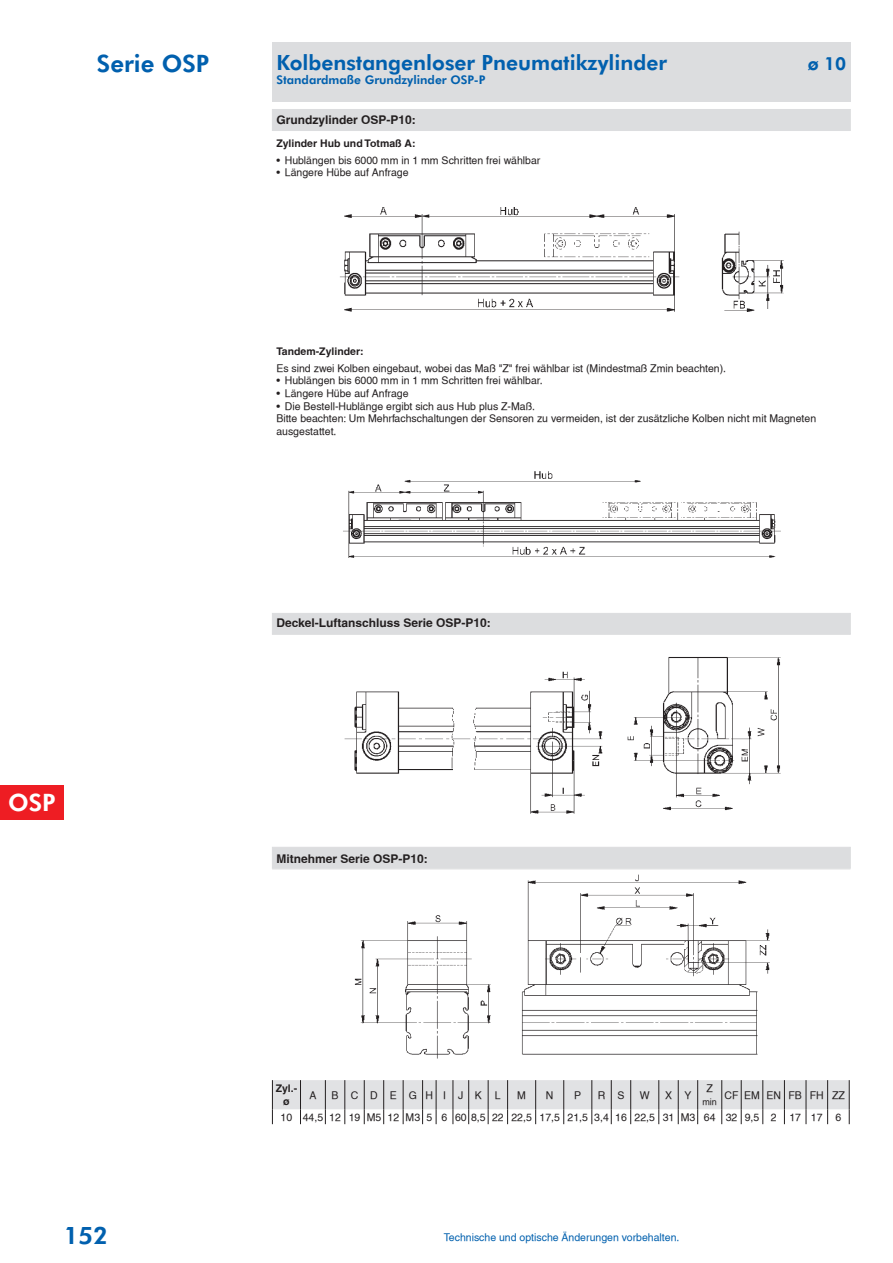
<style>
.page{position:relative;width:893px;height:1263px;background:#fff}
.page>*{position:absolute;margin:0;border:0;box-sizing:border-box;transform-origin:0 0}
.t1{font:800 24px "Futura BT";color:#0160ae}
.t2{font:800 24px "Futura BT";color:#fff}
.t3{font:800 21px "Futura BT";color:#0160ae}
.t4{font:800 18px "Futura BT";color:#0160ae}
.t5{font:700 12px "Helvetica";color:#231f20}
.t6{font:800 12px "Futura BT";color:#0160ae}
.t7{font:10.5px/12.6px "Helvetica CE Normal";color:#231f20}
.t8{font:700 10.5px/12.6px "Helvetica";color:#231f20;text-align:center}
.t9{font:10.5px "Helvetica CE Normal";color:#0160ae}
.t10{font:10.5px "Helvetica CE Normal";letter-spacing:1.13em;color:#231f20}
.t11{font:9px "Helvetica CE Normal";color:#231f20}
</style>
<div class="page">
<div style="left:272px;top:43px;width:578px;height:59px;background:#dcdddf"></div>
<div style="left:0;top:786px;width:64px;height:34px;background:#ee1d23"></div>
<div style="left:272px;top:109px;width:578px;height:22px;background:#dcdddf"></div>
<div style="left:272px;top:847px;width:578px;height:21px;background:#dcdddf"></div>
<div style="left:272px;top:613px;width:578px;height:21px;background:#dcdddf"></div>
<hr style="left:272px;top:869px;width:578px;height:1px;background:#dcdddf">
<svg style="left:272px;top:1080px;width:578px;height:44px"></svg>
<img style="left:340px;top:207px;width:443px;height:105px">
<img style="left:343px;top:471px;width:438px;height:87px">
<img style="left:344px;top:657px;width:437px;height:157px">
<img style="left:354px;top:874px;width:416px;height:185px">
<h1 class="t1" style="left:97px;top:49px;width:114px">Serie OSP</h1>
<h2 class="t3" style="left:276px;top:50px;width:392px">Kolbenstangenloser Pneumatikzylinder</h2>
<h3 class="t4" style="left:808px;top:53px;width:40px">ø 10</h3>
<p class="t6" style="left:276px;top:73px;width:210px">Standardmaße Grundzylinder OSP-P</p>
<p class="t5" style="left:276px;top:113px;width:141px">Grundzylinder OSP-P10:</p>
<p class="t8" style="left:276px;top:136px;width:141px">Zylinder Hub und Totmaß A:</p>
<p class="t7" style="left:276px;top:153px;width:266px">• Hublängen bis 6000 mm in 1 mm Schritten frei wählbar</p>
<p class="t7" style="left:276px;top:166px;width:134px">• Längere Hübe auf Anfrage</p>
<p class="t8" style="left:276px;top:345px;width:89px">Tandem-Zylinder:</p>
<p class="t7" style="left:276px;top:362px;width:451px">Es sind zwei Kolben eingebaut, wobei das Maß "Z" frei wählbar ist (Mindestmaß Zmin beachten).</p>
<p class="t7" style="left:276px;top:374px;width:268px">• Hublängen bis 6000 mm in 1 mm Schritten frei wählbar.</p>
<p class="t7" style="left:276px;top:387px;width:134px">• Längere Hübe auf Anfrage</p>
<p class="t7" style="left:276px;top:399px;width:541px">• Die Bestell-Hublänge ergibt sich aus Hub plus Z-Maß.<br>Bitte beachten: Um Mehrfachschaltungen der Sensoren zu vermeiden, ist der zusätzliche Kolben nicht mit Magneten ausgestattet.</p>
<h1 class="t2" style="left:8px;top:788px;width:49px">OSP</h1>
<p class="t5" style="left:276px;top:616px;width:216px">Deckel-Luftanschluss Serie OSP-P10:</p>
<p class="t5" style="left:276px;top:851px;width:153px">Mitnehmer Serie OSP-P10:</p>
<p class="t8" style="left:276px;top:1082px;width:23px">Zyl.- ø</p>
<p class="t7" style="left:309px;top:1088px;width:9px">A</p>
<p class="t10" style="left:332px;top:1088px;width:171px">BCDEGHIJK L</p>
<p class="t7" style="left:517px;top:1088px;width:10px">M</p>
<p class="t7" style="left:546px;top:1088px;width:9px">N</p>
<p class="t7" style="left:574px;top:1088px;width:9px">P</p>
<p class="t7" style="left:598px;top:1088px;width:28px">R S</p>
<p class="t7" style="left:640px;top:1088px;width:11px">W</p>
<p class="t7" style="left:665px;top:1088px;width:28px">X Y</p>
<p class="t7" style="left:706px;top:1082px;width:8px">Z</p>
<p class="t11" style="left:702px;top:1096px;width:16px">min</p>
<p class="t7" style="left:281px;top:1084px;width:566px;line-height:22px;text-indent:444px">CF EM EN FB FH ZZ<br>10 44,5 12 19 M5 12 M3 5 6 60 8,5 22 22,5 17,5 21,5 3,4 16 22,5 31 M3 64 32 9,5 2 17 17 6</p>
<h1 class="t1" style="left:64px;top:1221px;width:46px">152</h1>
<p class="t9" style="left:444px;top:1231px;width:237px">Technische und optische Änderungen vorbehalten.</p>
</div>
